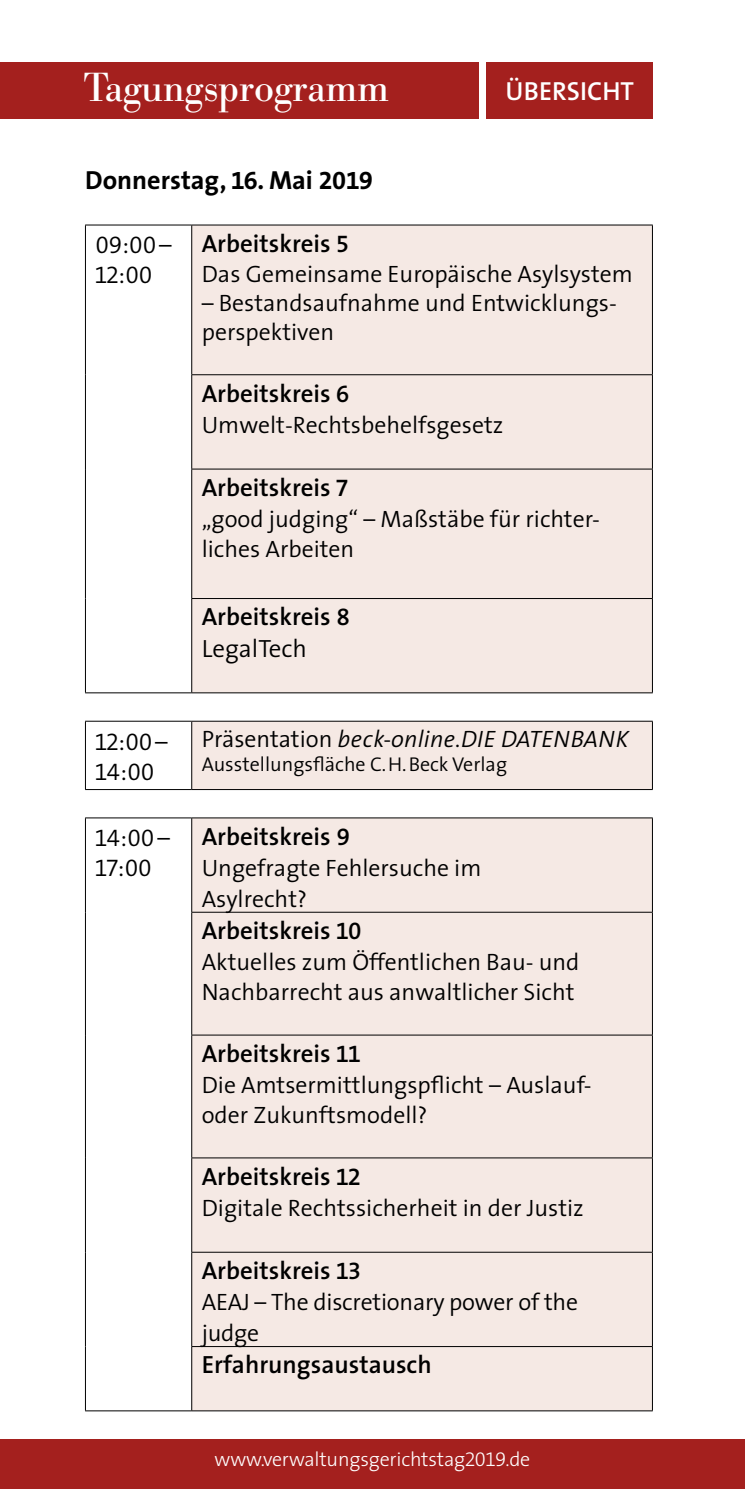
<style>
.page{position:relative;width:745px;height:1489px;background:#fff}
.page>*{position:absolute;margin:0;border:0;box-sizing:border-box;transform-origin:0 0}
.t1{font:40px "Bodoni BE";color:#fff}
.t2{font:700 26.25px "Geo Sans";color:#000}
.t3{font:600 26.25px "Geo Sans";color:#fff}
.t4{font:600 25px "Geo Sans";color:#000}
.t5{font:300 25px/30px "Geo Sans";letter-spacing:-.005em;color:#000}
.t6{font:300 23.75px/30px "Geo Sans";color:#000}
.t7{font:italic 300 23.75px "Geo Sans";color:#000}
.t8{font:300 20px "Geo Sans";letter-spacing:-.01em;color:#fff}
.t9{font:300 20px "Geo Sans";color:#000}
.s1{font-style:normal}
</style>
<div class="page">
<div style="left:0;top:1438px;width:744px;height:50px;background:#a4201e"></div>
<div style="left:192px;top:225px;width:460px;height:1185px;background:#f5e9e4"></div>
<hr style="left:85px;top:224px;width:107px;height:1px;background:#000">
<hr style="left:85px;top:225px;width:1px;height:150px;background:#000">
<hr style="left:192px;top:224px;width:460px;height:1px;background:#000">
<hr style="left:191px;top:225px;width:1px;height:149px;background:#000">
<hr style="left:651px;top:225px;width:1px;height:149px;background:#000">
<hr style="left:85px;top:375px;width:1px;height:94px;background:#000">
<hr style="left:191px;top:374px;width:461px;height:1px;background:#000">
<hr style="left:191px;top:375px;width:1px;height:94px;background:#000">
<hr style="left:651px;top:375px;width:1px;height:94px;background:#000">
<hr style="left:85px;top:469px;width:1px;height:129px;background:#000">
<hr style="left:191px;top:468px;width:461px;height:1px;background:#000">
<hr style="left:191px;top:469px;width:1px;height:129px;background:#000">
<hr style="left:651px;top:469px;width:1px;height:129px;background:#000">
<hr style="left:85px;top:598px;width:1px;height:94px;background:#000">
<hr style="left:191px;top:598px;width:461px;height:1px;background:#000">
<hr style="left:191px;top:599px;width:1px;height:93px;background:#000">
<hr style="left:651px;top:599px;width:1px;height:93px;background:#000">
<hr style="left:85px;top:692px;width:107px;height:1px;background:#000">
<hr style="left:192px;top:692px;width:460px;height:1px;background:#000">
<hr style="left:85px;top:720px;width:107px;height:1px;background:#000">
<hr style="left:85px;top:721px;width:1px;height:68px;background:#000">
<hr style="left:192px;top:720px;width:460px;height:1px;background:#000">
<hr style="left:191px;top:721px;width:1px;height:68px;background:#000">
<hr style="left:651px;top:721px;width:1px;height:68px;background:#000">
<hr style="left:85px;top:789px;width:107px;height:1px;background:#000">
<hr style="left:192px;top:789px;width:460px;height:1px;background:#000">
<hr style="left:85px;top:817px;width:107px;height:1px;background:#000">
<hr style="left:85px;top:818px;width:1px;height:94px;background:#000">
<hr style="left:192px;top:817px;width:460px;height:1px;background:#000">
<hr style="left:191px;top:818px;width:1px;height:93px;background:#000">
<hr style="left:651px;top:818px;width:1px;height:93px;background:#000">
<hr style="left:85px;top:912px;width:1px;height:123px;background:#000">
<hr style="left:191px;top:911px;width:461px;height:1px;background:#000">
<hr style="left:191px;top:912px;width:1px;height:122px;background:#000">
<hr style="left:651px;top:912px;width:1px;height:122px;background:#000">
<hr style="left:85px;top:1035px;width:1px;height:122px;background:#000">
<hr style="left:191px;top:1034px;width:461px;height:1px;background:#000">
<hr style="left:191px;top:1035px;width:1px;height:122px;background:#000">
<hr style="left:651px;top:1035px;width:1px;height:122px;background:#000">
<hr style="left:85px;top:1157px;width:1px;height:95px;background:#000">
<hr style="left:191px;top:1157px;width:461px;height:1px;background:#000">
<hr style="left:191px;top:1158px;width:1px;height:93px;background:#000">
<hr style="left:651px;top:1158px;width:1px;height:93px;background:#000">
<hr style="left:85px;top:1252px;width:1px;height:94px;background:#000">
<hr style="left:191px;top:1251px;width:461px;height:1px;background:#000">
<hr style="left:191px;top:1252px;width:1px;height:94px;background:#000">
<hr style="left:651px;top:1252px;width:1px;height:94px;background:#000">
<hr style="left:85px;top:1346px;width:1px;height:64px;background:#000">
<hr style="left:191px;top:1345px;width:461px;height:1px;background:#000">
<hr style="left:191px;top:1346px;width:1px;height:64px;background:#000">
<hr style="left:651px;top:1346px;width:1px;height:64px;background:#000">
<hr style="left:85px;top:1410px;width:107px;height:1px;background:#000">
<hr style="left:192px;top:1410px;width:460px;height:1px;background:#000">
<div style="left:0;top:62px;width:478px;height:57px;background:#a4201e"></div>
<div style="left:486px;top:62px;width:166px;height:57px;background:#a4201e"></div>
<h1 class="t1" style="left:85px;top:65px;width:307px">Tagungsprogramm</h1>
<p class="t3" style="left:505px;top:69px;width:130px">ÜBERSICHT</p>
<p class="t2" style="left:85px;top:158px;width:288px">Donnerstag, 16. Mai 2019</p>
<p class="t5" style="left:95px;top:229px;width:78px">09:00 –<br>12:00</p>
<p class="t4" style="left:202px;top:222px;width:148px">Arbeitskreis 5</p>
<p class="t6" style="left:202px;top:258px;width:432px">Das Gemeinsame Europäische Asylsystem</p>
<p class="t6" style="left:202px;top:287px;width:416px">– Bestandsaufnahme und Entwicklungs&shy;perspektiven</p>
<p class="t4" style="left:202px;top:372px;width:148px">Arbeitskreis 6</p>
<p class="t6" style="left:202px;top:409px;width:303px">Umwelt-Rechtsbehelfsgesetz</p>
<p class="t4" style="left:202px;top:466px;width:147px">Arbeitskreis 7</p>
<p class="t6" style="left:202px;top:503px;width:399px">„good judging“ – Maßstäbe für richter&shy;liches Arbeiten</p>
<p class="t4" style="left:202px;top:596px;width:149px">Arbeitskreis 8</p>
<p class="t5" style="left:202px;top:632px;width:107px">LegalTech</p>
<p class="t5" style="left:95px;top:725px;width:74px">12:00 –<br>14:00</p>
<p class="t7" style="left:202px;top:719px;width:429px"><span class="s1">Präsentation</span> beck-online.DIE DATENBANK</p>
<p class="t9" style="left:202px;top:747px;width:307px">Ausstellungsfläche C.H.Beck Verlag</p>
<p class="t5" style="left:95px;top:822px;width:76px">14:00 –<br>17:00</p>
<p class="t4" style="left:202px;top:815px;width:149px">Arbeitskreis 9</p>
<p class="t6" style="left:202px;top:852px;width:281px;line-height:30.8px">Ungefragte Fehlersuche im<br>Asylrecht?</p>
<p class="t4" style="left:202px;top:909px;width:161px">Arbeitskreis 10</p>
<p class="t6" style="left:202px;top:946px;width:379px">Aktuelles zum Öffentlichen Bau- und<br>Nachbarrecht aus anwaltlicher Sicht</p>
<p class="t4" style="left:202px;top:1032px;width:160px">Arbeitskreis 11</p>
<p class="t6" style="left:202px;top:1068px;width:391px">Die Amtsermittlungspflicht – Auslauf&shy;oder Zukunftsmodell?</p>
<p class="t4" style="left:202px;top:1155px;width:160px">Arbeitskreis 12</p>
<p class="t6" style="left:202px;top:1192px;width:383px">Digitale Rechtssicherheit in der Justiz</p>
<p class="t4" style="left:202px;top:1249px;width:160px">Arbeitskreis 13</p>
<p class="t6" style="left:202px;top:1285px;width:377px;line-height:31px">AEAJ – The discretionary power of the judge</p>
<p class="t4" style="left:202px;top:1343px;width:231px">Erfahrungsaustausch</p>
<p class="t8" style="left:214px;top:1442px;width:317px">www.verwaltungsgerichtstag2019.de</p>
</div>
